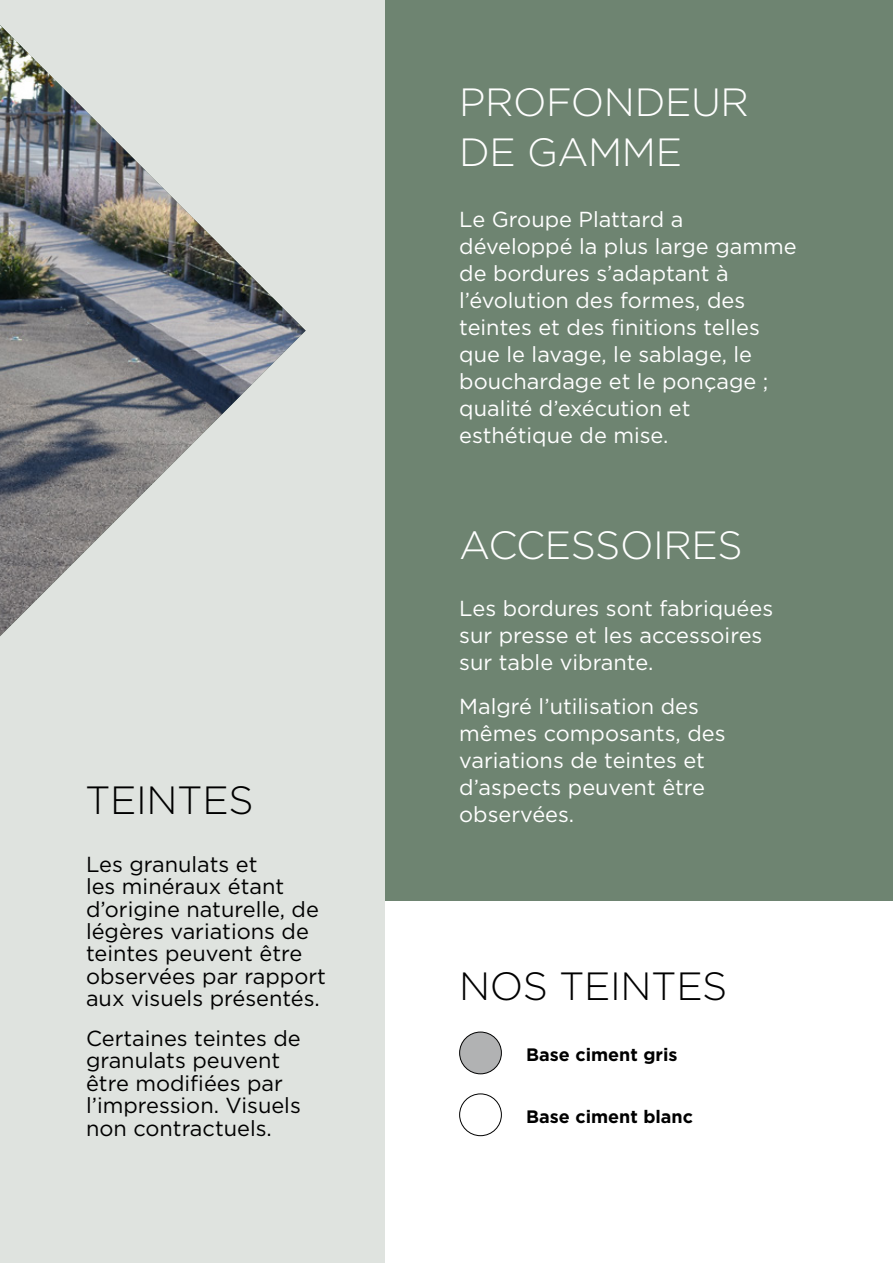
<style>
.page{position:relative;width:893px;height:1263px;background:#fff}
.page>*{position:absolute;margin:0;border:0;box-sizing:border-box;transform-origin:0 0}
.t1{font:300 39.3px/49.7px "Gotham";letter-spacing:-.01em;color:#fff}
.t2{font:300 39.3px "Gotham";letter-spacing:-.01em;color:#000}
.t3{font:21.75px/27px "Gotham";color:#fff}
.t4{font:21.75px/22.5px "Gotham";color:#000}
.t5{font:700 18px "Gotham";color:#000}
</style>
<div class="page">
<div style="left:384px;top:0;width:509px;height:900px;background:#6e8471"></div>
<div style="left:0;top:0;width:384px;height:1263px;background:#dfe3df"></div>
<img style="left:0;top:25px;width:306px;height:611px">
<div style="left:460px;top:1032px;width:41px;height:42px;background:#b1b2b3;border-radius:50%"></div>
<div style="left:459px;top:1032px;width:43px;height:42px;border:1px solid #000;border-radius:50%"></div>
<div style="left:459px;top:1093px;width:43px;height:43px;border:1px solid #000;border-radius:50%"></div>
<h1 class="t2" style="left:85px;top:775px;width:170px">TEINTES</h1>
<p class="t4" style="left:86px;top:852px;width:241px">Les granulats et<br>les minéraux étant d’origine naturelle, de légères variations de teintes peuvent être observées par rapport aux visuels présentés.</p>
<p class="t4" style="left:86px;top:1026px;width:216px">Certaines teintes de granulats peuvent être modifiées par l’impression. Visuels non contractuels.</p>
<h1 class="t1" style="left:459px;top:76px;width:291px">PROFONDEUR<br>DE GAMME</h1>
<p class="t3" style="left:459px;top:206px;width:339px">Le Groupe Plattard a développé la plus large gamme de bordures s’adaptant à l’évolution des formes, des teintes et des finitions telles que le lavage, le sablage, le bouchardage et le ponçage ; qualité d’exécution et esthétique de mise.</p>
<h1 class="t1" style="left:459px;top:519px;width:285px">ACCESSOIRES</h1>
<p class="t3" style="left:459px;top:594px;width:315px">Les bordures sont fabriquées sur presse et les accessoires sur table vibrante.</p>
<p class="t3" style="left:459px;top:692px;width:268px">Malgré l’utilisation des mêmes composants, des variations de teintes et d’aspects peuvent être observées.</p>
<h1 class="t2" style="left:459px;top:961px;width:270px">NOS TEINTES</h1>
<p class="t5" style="left:526px;top:1044px;width:153px">Base ciment gris</p>
<p class="t5" style="left:526px;top:1106px;width:168px">Base ciment blanc</p>
</div>
